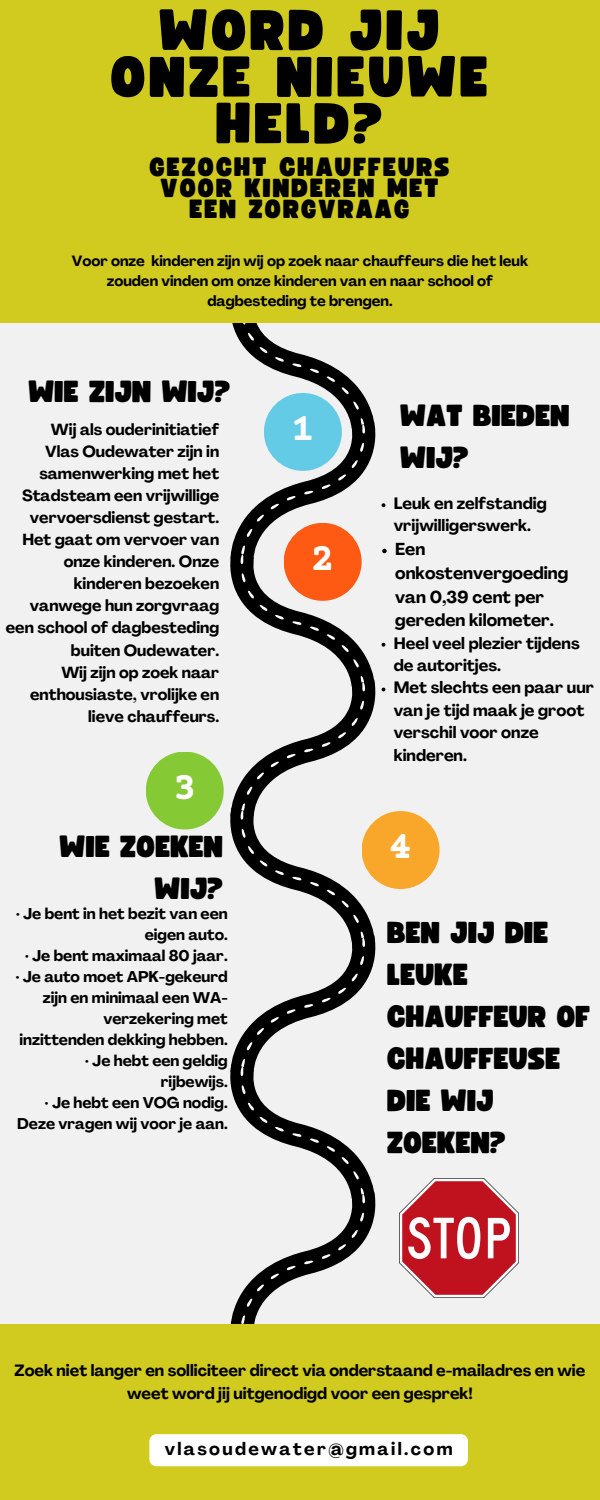
<style>
.page{position:relative;width:600px;height:1500px;background:#f1f1f1}
.page>*{position:absolute;margin:0;border:0;box-sizing:border-box;transform-origin:0 0}
.t1{font:56.5px/46.7px "Funtastic";letter-spacing:.055em;color:#000;text-align:center}
.t2{font:700 40px "Courier Prime";color:#fff}
.t3{font:30px/42px "Funtastic";color:#000}
.t4{font:26px/21px "Funtastic";letter-spacing:.075em;color:#000;text-align:center}
.t5{font:700 17.6px "Agrandir";letter-spacing:.135em;color:#000}
.t6{font:700 17.1px/23.7px "Agrandir";color:#000}
.t7{font:700 16.2px/22.4px "Agrandir";color:#000}
.t8{font:700 16.1px/22.5px "Agrandir";color:#000;text-align:center}
.t9{font:700 15.9px/22.1px "Agrandir";color:#000;text-align:right}
.t10{font:700 15.3px/21px "Agrandir";color:#000;text-align:right}
.t11{font:700 14.6px/20.2px "Agrandir";color:#000;text-align:center}
</style>
<div class="page">
<div style="left:146px;top:752px;width:78px;height:78px;background:#85c935;border-radius:50%"></div>
<div style="left:362px;top:811px;width:78px;height:78px;background:#f9a72b;border-radius:50%"></div>
<div style="left:0;top:0;width:600px;height:323px;background:#d1ca1f"></div>
<div style="left:0;top:1325px;width:600px;height:175px;background:#d1ca1f"></div>
<img style="left:400px;top:1179px;width:118px;height:118px">
<div style="left:149px;top:1434px;width:319px;height:32px;background:#fff"></div>
<svg style="left:228px;top:323px;width:159px;height:1002px"></svg>
<h3 class="t1" style="left:111px;top:10px;width:379px">WORD JIJ<br>ONZE NIEUWE<br>HELD?</h3>
<p class="t4" style="left:150px;top:157px;width:302px">GEZOCHT CHAUFFEURS<br>VOOR KINDEREN MET<br>EEN ZORGVRAAG</p>
<p class="t11" style="left:72px;top:252px;width:458px">Voor onze kinderen zijn wij op zoek naar chauffeurs die het leuk zouden vinden om onze kinderen van en naar school of dagbesteding te brengen.</p>
<p class="t3" style="left:29px;top:372px;width:204px">WIE ZIJN WIJ?</p>
<p class="t9" style="left:51px;top:420px;width:170px">Wij als ouderinitiatief</p>
<p class="t9" style="left:6px;top:442px;width:215px">Vlas Oudewater zijn in samenwerking met het<br>Stadsteam een vrijwillige vervoersdienst gestart.<br>Het gaat om vervoer van onze kinderen. Onze kinderen bezoeken vanwege hun zorgvraag een school of dagbesteding buiten Oudewater.</p>
<p class="t9" style="left:30px;top:663px;width:191px">Wij zijn op zoek naar enthousiaste, vrolijke en lieve chauffeurs.</p>
<h2 class="t2" style="left:173px;top:768px;width:25px">3</h2>
<h2 class="t3" style="left:60px;top:827px;width:165px;text-align:right">WIE ZOEKEN<br>WIJ?</h2>
<p class="t10" style="left:16px;top:905px;width:213px">· Je bent in het bezit van een eigen auto.</p>
<p class="t10" style="left:25px;top:947px;width:204px">· Je bent maximaal 80 jaar.</p>
<p class="t10" style="left:16px;top:968px;width:214px">· Je auto moet APK-gekeurd zijn en minimaal een WA&shy;verzekering met inzittenden dekking hebben.</p>
<p class="t10" style="left:85px;top:1052px;width:144px">· Je hebt een geldig rijbewijs.</p>
<p class="t10" style="left:17px;top:1094px;width:212px">· Je hebt een VOG nodig.<br>Deze vragen wij voor je aan.</p>
<h2 class="t2" style="left:291px;top:409px;width:25px">1</h2>
<h2 class="t2" style="left:311px;top:539px;width:25px">2</h2>
<p class="t3" style="left:401px;top:396px;width:171px">WAT BIEDEN<br>WIJ?</p>
<p class="t7" style="left:394px;top:494px;width:154px">Leuk en zelfstandig vrijwilligerswerk.</p>
<p class="t6" style="left:395px;top:539px;width:175px">Een onkostenvergoeding van 0,39 cent per gereden kilometer.</p>
<p class="t7" style="left:394px;top:633px;width:187px">Heel veel plezier tijdens de autoritjes.</p>
<p class="t7" style="left:394px;top:678px;width:202px">Met slechts een paar uur van je tijd maak je groot verschil voor onze kinderen.</p>
<h2 class="t2" style="left:389px;top:827px;width:25px">4</h2>
<h2 class="t3" style="left:388px;top:913px;width:205px">BEN JIJ DIE<br>LEUKE<br>CHAUFFEUR OF<br>CHAUFFEUSE<br>DIE WIJ<br>ZOEKEN?</h2>
<h2 class="t8" style="left:15px;top:1361px;width:572px">Zoek niet langer en solliciteer direct via onderstaand e-mailadres en wie weet word jij uitgenodigd voor een gesprek!</h2>
<p class="t5" style="left:165px;top:1442px;width:289px">vlasoudewater@gmail.com</p>
</div>
